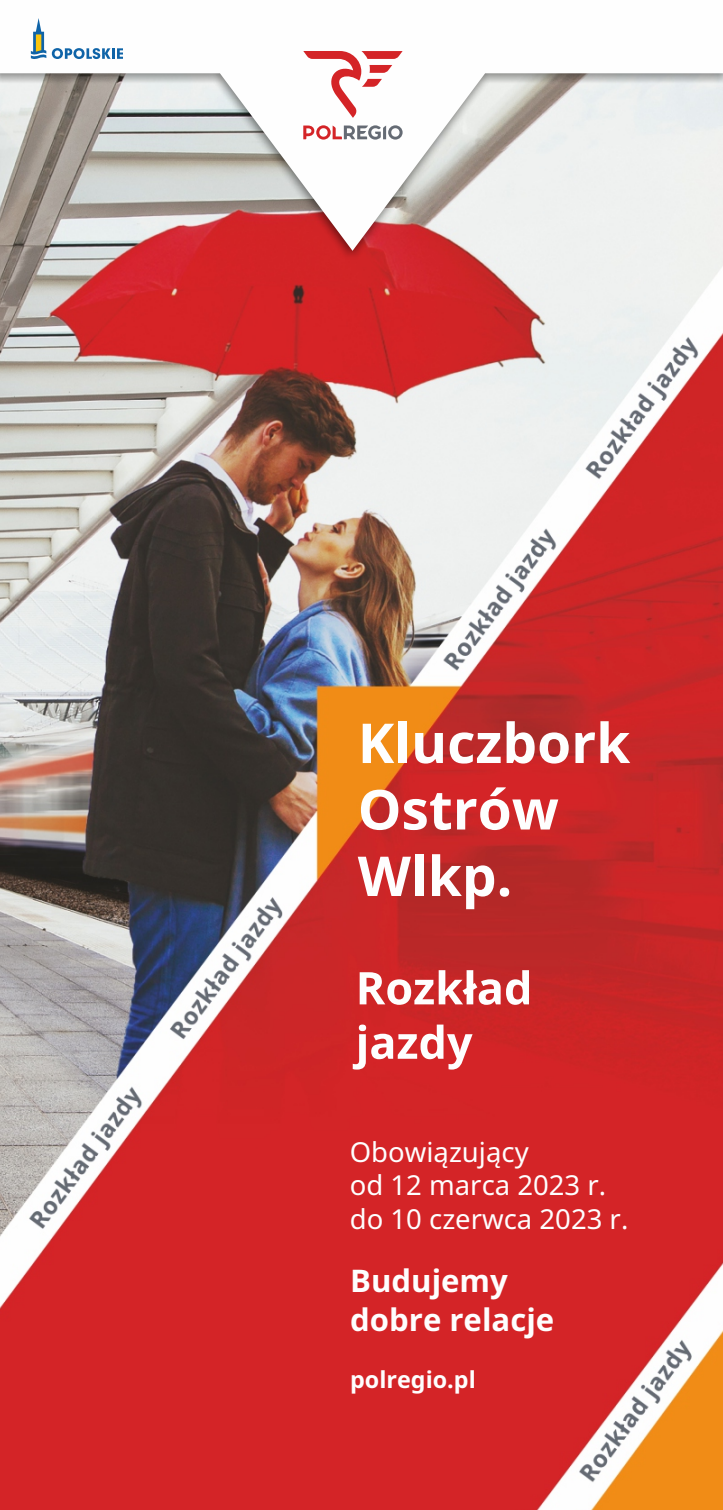
<style>
.page{position:relative;width:723px;height:1510px;background:#fff}
.page>*{position:absolute;margin:0;border:0;box-sizing:border-box;transform-origin:0 0}
.t1{font:700 55px "Noto Sans";color:#fefefe}
.t2{font:700 31.25px/39px "Noto Sans";color:#fefefe}
.t3{font:27.5px "Noto Sans";color:#fefefe}
.t4{font:700 23.25px "Noto Sans";color:#fefefe}
</style>
<div class="page">
<img style="left:0;top:261px;width:723px;height:1248px">
<img style="left:0;top:251px;width:723px;height:10px">
<svg style="left:0;top:50px;width:723px;height:201px"></svg>
<svg style="left:303px;top:125px;width:100px;height:15px"></svg>
<svg style="left:303px;top:51px;width:100px;height:67px"></svg>
<svg style="left:31px;top:18px;width:15px;height:43px"></svg>
<svg style="left:52px;top:48px;width:71px;height:11px"></svg>
<svg style="left:353px;top:970px;width:176px;height:99px"></svg>
<h1 class="t1" style="left:358px;top:704px;width:274px">Kluczbork</h1>
<h1 class="t1" style="left:358px;top:770px;width:203px">Ostrów</h1>
<h1 class="t1" style="left:358px;top:837px;width:156px">Wlkp.</h1>
<p class="t3" style="left:350px;top:1132px;width:180px">Obowiązujący</p>
<p class="t3" style="left:350px;top:1199px;width:280px">do 10 czerwca 2023 r.</p>
<p class="t3" style="left:350px;top:1165px;width:258px">od 12 marca 2023 r.</p>
<p class="t2" style="left:350px;top:1260px;width:206px">Budujemy dobre relacje</p>
<p class="t4" style="left:350px;top:1363px;width:127px">polregio.pl</p>
</div>
